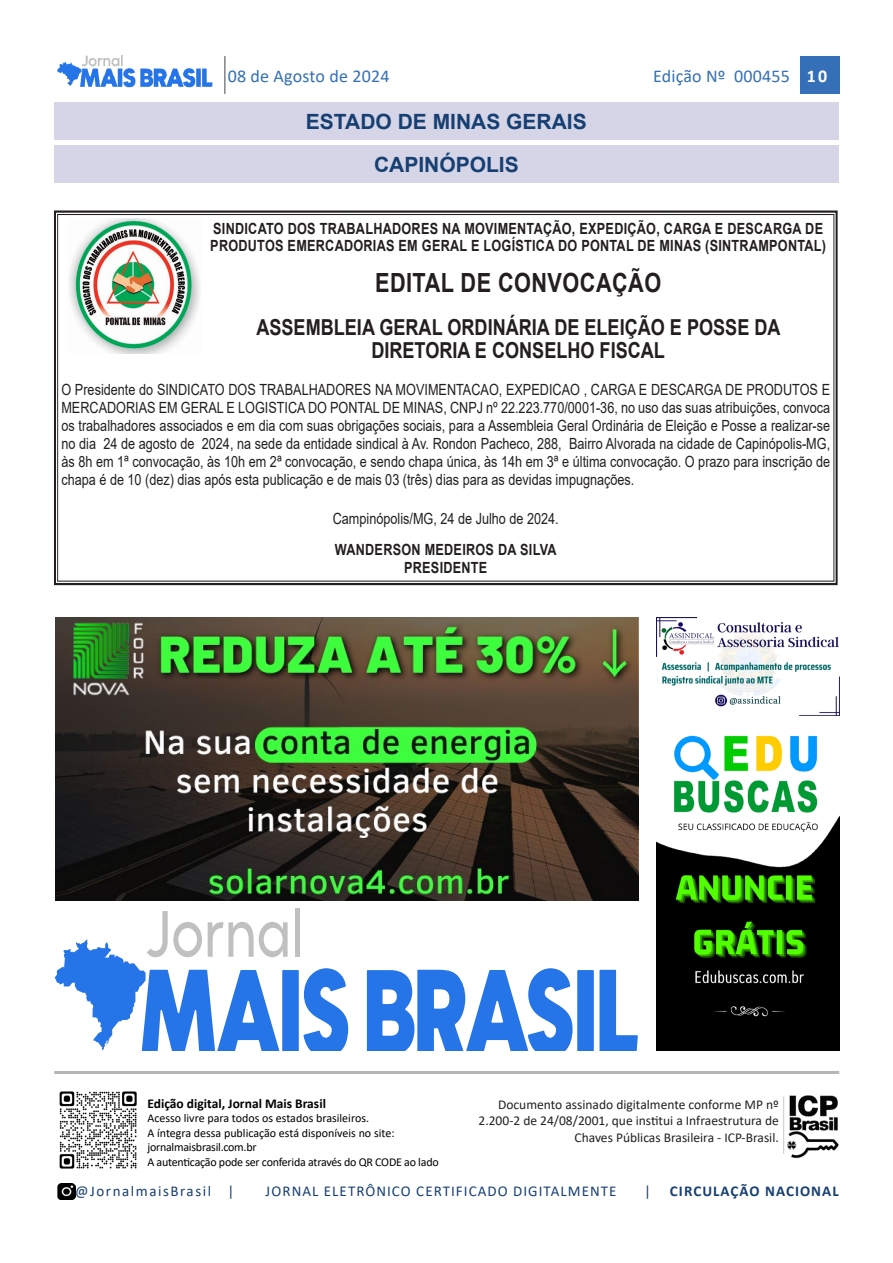
<style>
.page{position:relative;width:893px;height:1263px;background:#fff}
.page>*{position:absolute;margin:0;border:0;box-sizing:border-box;transform-origin:0 0}
.t1{font:700 26.4px "Arial";letter-spacing:.02em;color:#231f20;scale:.82 1}
.t2{font:700 22.05px/23px "Arial";color:#231f20;text-align:center;scale:.82 1}
.t3{font:700 21px/43px "Arial";color:#173f72;text-align:center}
.t4{font:18px "Calibri";letter-spacing:.01em;color:#346fb7}
.t5{font:15.45px/17.9px "Arial";color:#231f20;text-align:justify;scale:.82 1}
.t6{font:700 15.45px/17.5px "Arial";letter-spacing:.02em;color:#231f20;scale:.82 1}
.t7{font:15px "Calibri";letter-spacing:.07em;color:#173f72}
.t8{font:15px "Calibri";letter-spacing:.105em;color:#173f72}
.t9{font:700 15px "Calibri";letter-spacing:.07em;color:#173f72}
.t10{font:13.5px/16.2px "Calibri";color:#231f20;text-align:right}
.t11{font:700 13.5px "Calibri";color:#000}
.t12{font:12px/14.4px "Calibri";letter-spacing:-.01em;color:#000}
.s1{font-weight:700;color:#fff}
</style>
<div class="page">
<div style="left:54px;top:211px;width:784px;height:374px;border:2px solid #231f20"></div>
<img style="left:69px;top:219px;width:131px;height:135px">
<div style="left:800px;top:56px;width:40px;height:38px;background:#346fb7"></div>
<hr style="left:224px;top:56px;width:2px;height:38px;background:#808285">
<img style="left:57px;top:56px;width:156px;height:32px">
<img style="left:59px;top:1091px;width:78px;height:78px">
<img style="left:57px;top:1184px;width:18px;height:16px">
<hr style="left:54px;top:1071px;width:785px;height:3px;background:#b5b6b6">
<img style="left:783px;top:1095px;width:56px;height:64px">
<hr style="left:783px;top:1096px;width:1px;height:57px;background:#c7c7d9">
<div style="left:54px;top:102px;width:785px;height:38px;background:#d5d5e7"></div>
<div style="left:54px;top:145px;width:785px;height:38px;background:#d5d5e7"></div>
<img style="left:657px;top:735px;width:182px;height:315px">
<img style="left:656px;top:617px;width:184px;height:99px">
<img style="left:55px;top:617px;width:584px;height:284px">
<div style="left:295px;top:908px;width:5px;height:49px;background:#c0c0c0"></div>
<svg style="left:55px;top:911px;width:293px;height:140px"></svg>
<svg style="left:367px;top:968px;width:271px;height:83px"></svg>
<p class="t4" style="left:228px;top:63px;width:163px">08 de Agosto de 2024</p>
<p class="t4" style="left:653px;top:63px;width:176px">Edição Nº 000455 <span class="s1">10</span></p>
<h3 class="t3" style="left:306px;top:100px;width:282px">ESTADO DE MINAS GERAIS<br>CAPINÓPOLIS</h3>
<p class="t6" style="left:210px;top:220px;width:752px">SINDICATO DOS TRABALHADORES NA MOVIMENTAÇÃO, EXPEDIÇÃO, CARGA E DESCARGA DE<br>PRODUTOS EMERCADORIAS EM GERAL E LOGÍSTICA DO PONTAL DE MINAS (SINTRAMPONTAL)</p>
<h1 class="t1" style="left:375px;top:264px;width:350px">EDITAL DE CONVOCAÇÃO</h1>
<h2 class="t2" style="left:256px;top:316px;width:641px">ASSEMBLEIA GERAL ORDINÁRIA DE ELEIÇÃO E POSSE DA<br>DIRETORIA E CONSELHO FISCAL</h2>
<p class="t5" style="left:61px;top:381px;width:939px">O Presidente do SINDICATO DOS TRABALHADORES NA MOVIMENTACAO, EXPEDICAO , CARGA E DESCARGA DE PRODUTOS E MERCADORIAS EM GERAL E LOGISTICA DO PONTAL DE MINAS, CNPJ nº 22.223.770/0001-36, no uso das suas atribuições, convoca os trabalhadores associados e em dia com suas obrigações sociais, para a Assembleia Geral Ordinária de Eleição e Posse a realizar-se no dia 24 de agosto de 2024, na sede da entidade sindical à Av. Rondon Pacheco, 288, Bairro Alvorada na cidade de Capinópolis-MG, às 8h em 1ª convocação, às 10h em 2ª convocação, e sendo chapa única, às 14h em 3ª e última convocação. O prazo para inscrição de chapa é de 10 (dez) dias após esta publicação e de mais 03 (três) dias para as devidas impugnações.</p>
<p class="t5" style="left:333px;top:510px;width:277px">Campinópolis/MG, 24 de Julho de 2024.</p>
<p class="t6" style="left:335px;top:541px;width:272px;text-align:center">WANDERSON MEDEIROS DA SILVA<br>PRESIDENTE</p>
<p class="t11" style="left:147px;top:1094px;width:180px">Edição digital, Jornal Mais Brasil</p>
<p class="t12" style="left:147px;top:1111px;width:293px">Acesso livre para todos os estados brasileiros.<br>A íntegra dessa publicação está disponíveis no site: jornalmaisbrasil.com.br<br>A autenticação pode ser conferida através do QR CODE ao lado</p>
<p class="t10" style="left:479px;top:1096px;width:302px">Documento assinado digitalmente conforme MP nº<br>2.200-2 de 24/08/2001, que institui a Infraestrutura de<br>Chaves Públicas Brasileira - ICP-Brasil.</p>
<p class="t8" style="left:75px;top:1181px;width:161px">@JornalmaisBrasil |</p>
<p class="t7" style="left:266px;top:1181px;width:352px">JORNAL ELETRÔNICO CERTIFICADO DIGITALMENTE</p>
<p class="t7" style="left:644px;top:1181px;width:8px">|</p>
<p class="t9" style="left:670px;top:1181px;width:170px">CIRCULAÇÃO NACIONAL</p>
</div>
